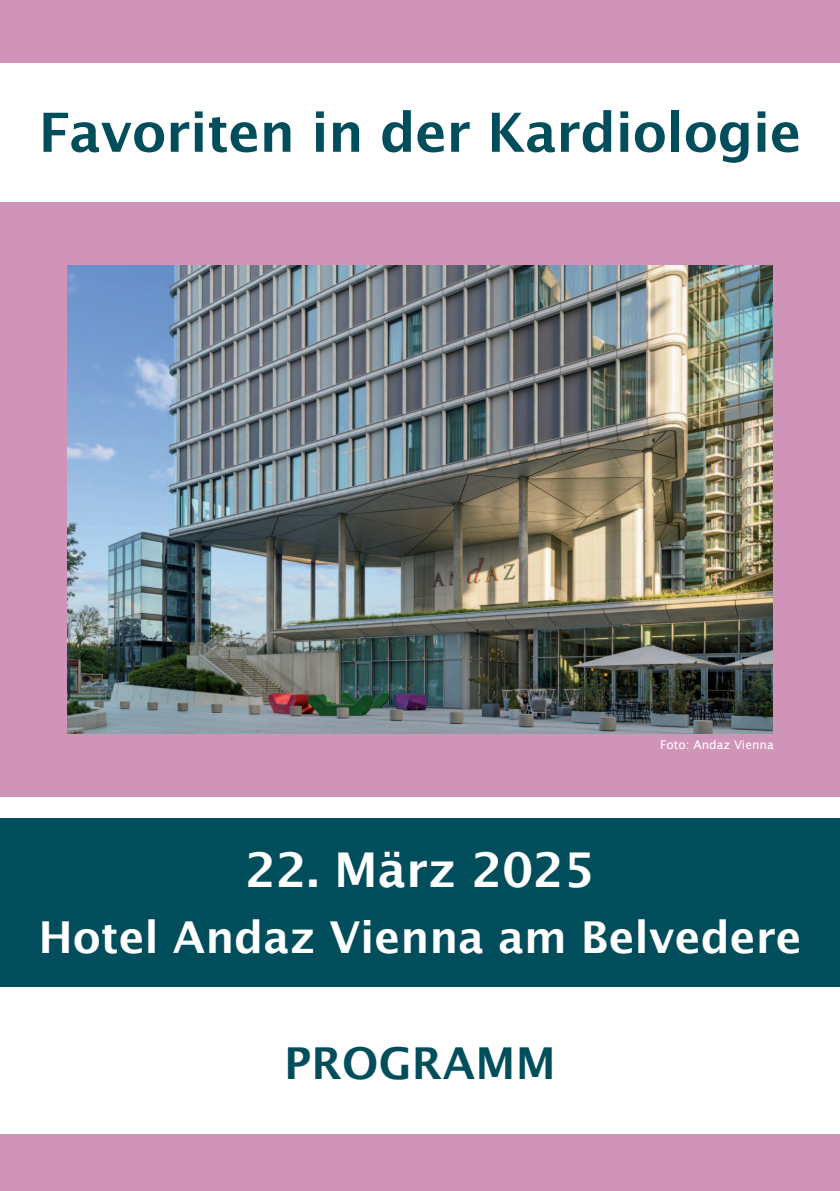
<style>
.page{position:relative;width:840px;height:1191px;background:#fff}
.page>*{position:absolute;margin:0;border:0;box-sizing:border-box;transform-origin:0 0}
.t1{font:600 54px "Lucida Sans";letter-spacing:-.01em;color:#004e5b}
.t2{font:600 48px "Lucida Sans";color:#fff}
.t3{font:600 44px "Lucida Sans";color:#fff}
.t4{font:600 44px "Lucida Sans";letter-spacing:.005em;color:#004e5b}
.t5{font:12px "Lucida Sans";color:#fff}
</style>
<div class="page">
<div style="left:0;top:202px;width:839px;height:594px;background:#d194b9"></div>
<img style="left:68px;top:266px;width:703px;height:467px">
<div style="left:0;top:818px;width:839px;height:168px;background:#004e5b"></div>
<div style="left:0;top:1134px;width:839px;height:57px;background:#d194b9"></div>
<div style="left:0;top:0;width:839px;height:62px;background:#d194b9"></div>
<p class="t1" style="left:39px;top:110px;width:763px">Favoriten in der Kardiologie</p>
<p class="t5" style="left:659px;top:737px;width:115px">Foto: Andaz Vienna</p>
<p class="t2" style="left:245px;top:849px;width:350px">22. März 2025</p>
<p class="t3" style="left:38px;top:918px;width:764px">Hotel Andaz Vienna am Belvedere</p>
<p class="t4" style="left:284px;top:1045px;width:273px">PROGRAMM</p>
</div>
